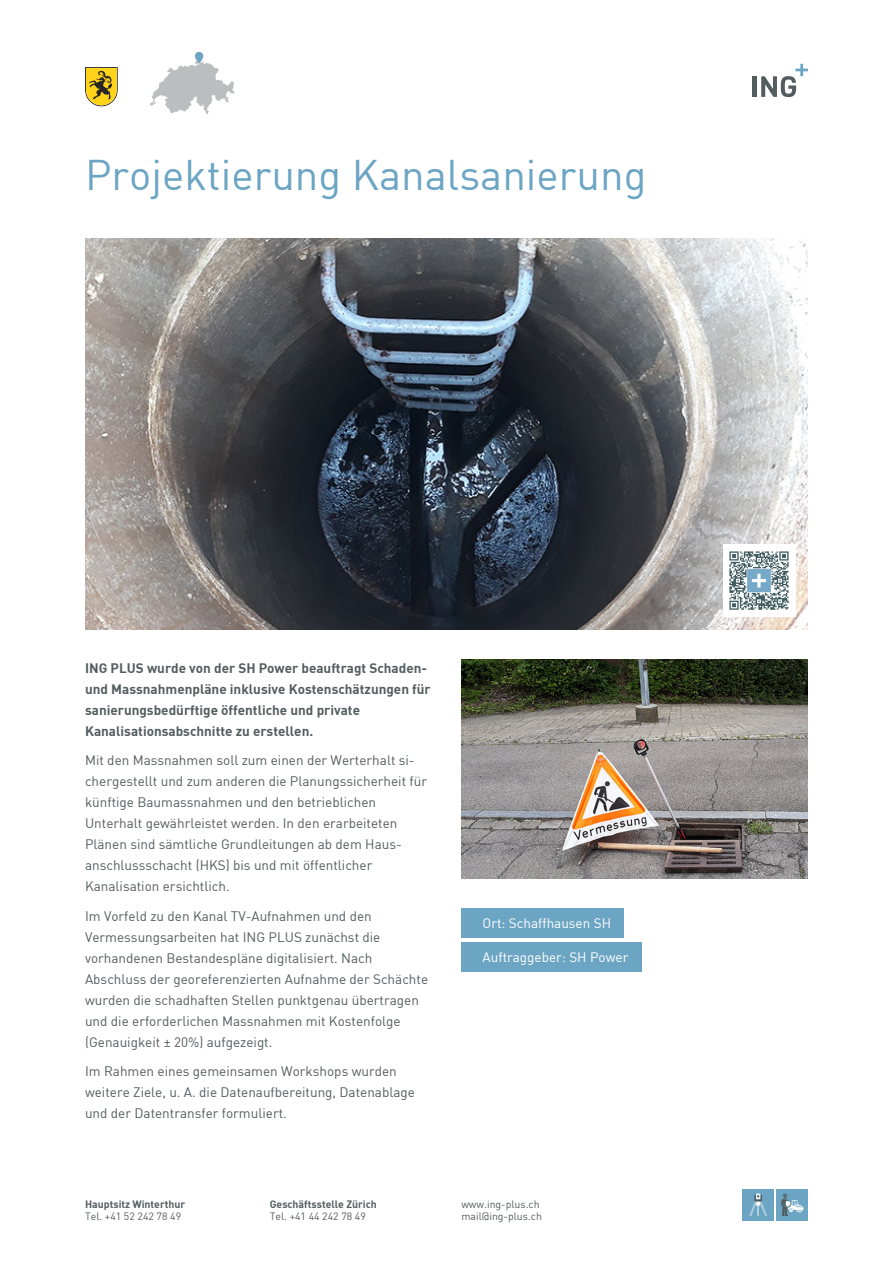
<style>
.page{position:relative;width:893px;height:1263px;background:#fff}
.page>*{position:absolute;margin:0;border:0;box-sizing:border-box;transform-origin:0 0}
.t1{font:42px "DIN";color:#6ca5c3}
.Text{font:13.5px/21px "DIN";color:#535d60}
.Text-2{font:13.5px/21px "DIN Bold";color:#535d60}
.Text-3{font:13.5px "DIN";color:#fff}
.t2{font:10.5px/12.6px "DIN";color:#535d60}
.t3{font:10.5px "DIN Bold";color:#535d60}
</style>
<div class="page">
<div style="left:461px;top:942px;width:181px;height:30px;background:#6ca5c3"></div>
<div style="left:461px;top:908px;width:163px;height:30px;background:#6ca5c3"></div>
<img style="left:461px;top:659px;width:347px;height:219px">
<svg style="left:150px;top:52px;width:84px;height:62px"></svg>
<div style="left:777px;top:1189px;width:31px;height:31px;background:#6ca5c3"></div>
<svg style="left:781px;top:1193px;width:22px;height:23px"></svg>
<div style="left:742px;top:1189px;width:32px;height:31px;background:#6ca5c3"></div>
<svg style="left:749px;top:1193px;width:18px;height:23px"></svg>
<hr style="left:752px;top:76px;width:4px;height:21px;background:#535d60">
<svg style="left:761px;top:64px;width:47px;height:33px"></svg>
<img style="left:85px;top:238px;width:723px;height:391px">
<div style="left:723px;top:544px;width:72px;height:73px;background:#fff"></div>
<img style="left:729px;top:551px;width:60px;height:59px">
<svg style="left:85px;top:67px;width:33px;height:39px"></svg>
<h1 class="t1" style="left:85px;top:149px;width:563px">Projektierung Kanalsanierung</h1>
<p class="Text-2" style="left:85px;top:657px;width:347px">ING PLUS wurde von der SH Power beauftragt Schaden&shy;und Massnahmenpläne inklusive Kostenschätzungen für sanierungsbedürftige öffentliche und private Kanalisationsabschnitte zu erstellen.</p>
<p class="Text" style="left:85px;top:750px;width:343px">Mit den Massnahmen soll zum einen der Werterhalt si&shy;chergestellt und zum anderen die Planungssicherheit für künftige Baumassnahmen und den betrieblichen Unterhalt gewährleistet werden. In den erarbeiteten Plänen sind sämtliche Grundleitungen ab dem Haus&shy;anschlussschacht (HKS) bis und mit öffentlicher Kanalisation ersichtlich.</p>
<p class="Text" style="left:85px;top:905px;width:345px">Im Vorfeld zu den Kanal TV-Aufnahmen und den Vermessungsarbeiten hat ING PLUS zunächst die vorhandenen Bestandespläne digitalisiert. Nach Abschluss der georeferenzierten Aufnahme der Schächte wurden die schadhaften Stellen punktgenau übertragen und die erforderlichen Massnahmen mit Kostenfolge (Genauigkeit ± 20%) aufgezeigt.</p>
<p class="Text" style="left:85px;top:1061px;width:331px">Im Rahmen eines gemeinsamen Workshops wurden weitere Ziele, u. A. die Datenaufbereitung, Datenablage und der Datentransfer formuliert.</p>
<p class="Text-3" style="left:483px;top:915px;width:130px">Ort: Schaffhausen SH</p>
<p class="Text-3" style="left:483px;top:949px;width:147px">Auftraggeber: SH Power</p>
<p class="t3" style="left:85px;top:1197px;width:102px">Hauptsitz Winterthur</p>
<p class="t2" style="left:85px;top:1210px;width:98px">Tel. +41 52 242 78 49</p>
<p class="t3" style="left:270px;top:1197px;width:109px">Geschäftsstelle Zürich</p>
<p class="t2" style="left:270px;top:1210px;width:98px">Tel. +41 44 242 78 49</p>
<p class="t2" style="left:461px;top:1197px;width:82px">www.ing-plus.ch mail@ing-plus.ch</p>
</div>
